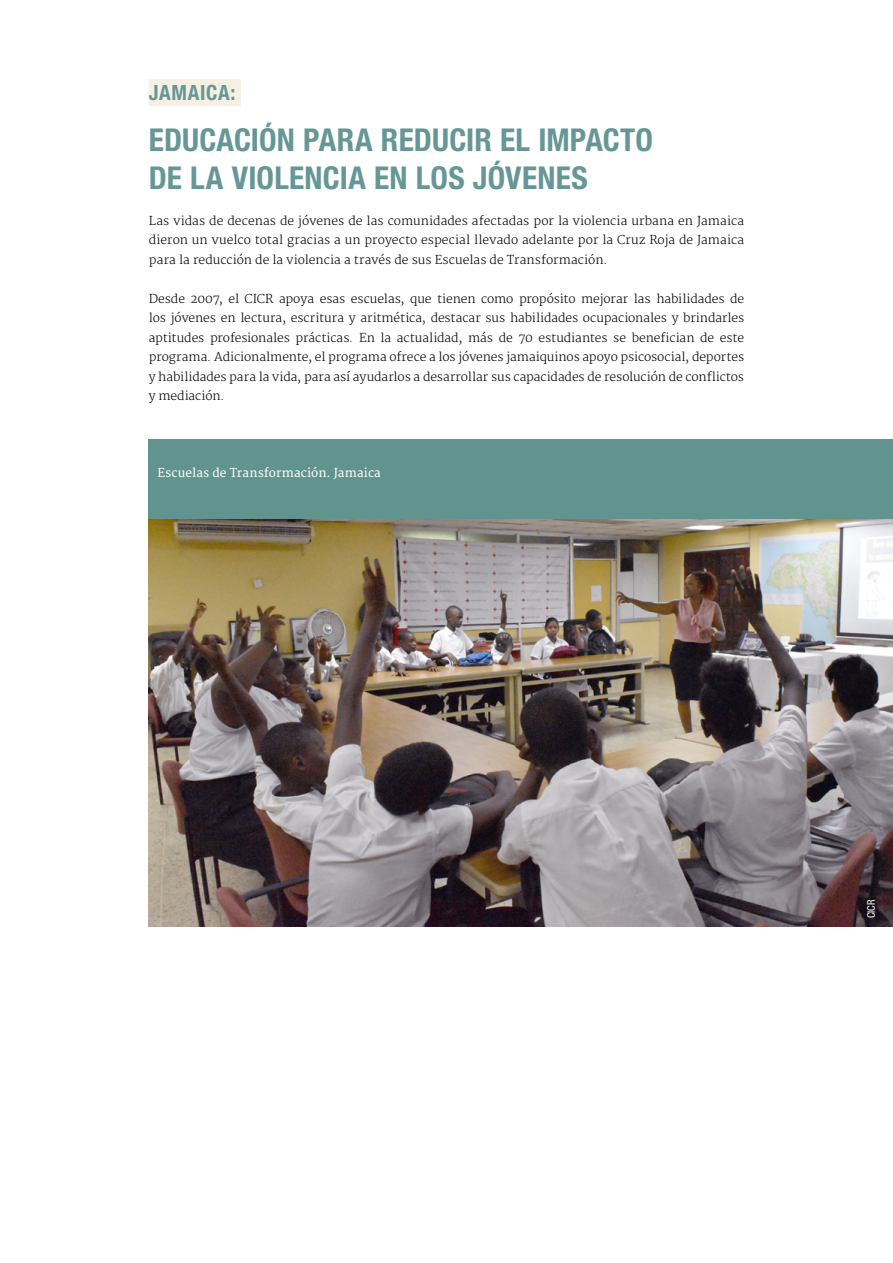
<style>
.page{position:relative;width:893px;height:1263px;background:#fff}
.page>*{position:absolute;margin:0;border:0;box-sizing:border-box;transform-origin:0 0}
.t1{font:700 condensed 31.5px/37.5px "Helvetica Neue LT Std";letter-spacing:.005em;color:#669796}
.t2{font:700 condensed 21px "Helvetica Neue LT Std";letter-spacing:.03em;color:#669796}
.t3{font:300 12px/19.5px "Merriweather";color:#000;text-align:justify}
.t4{font:12px "Merriweather";letter-spacing:.01em;color:#fff}
.t5{font:condensed 10.5px "Helvetica Neue LT Std";color:#fff}
</style>
<div class="page">
<img style="left:149px;top:519px;width:744px;height:408px">
<div style="left:149px;top:439px;width:744px;height:80px;background:#61948f"></div>
<div style="left:149px;top:79px;width:92px;height:27px;background:#f6efe3"></div>
<h2 class="t2" style="left:149px;top:80px;width:88px">JAMAICA:</h2>
<h1 class="t1" style="left:149px;top:121px;width:506px">EDUCACIÓN PARA REDUCIR EL IMPACTO<br>DE LA VIOLENCIA EN LOS JÓVENES</h1>
<p class="t3" style="left:149px;top:211px;width:597px">Las vidas de decenas de jóvenes de las comunidades afectadas por la violencia urbana en Jamaica dieron un vuelco total gracias a un proyecto especial llevado adelante por la Cruz Roja de Jamaica para la reducción de la violencia a través de sus Escuelas de Transformación.</p>
<p class="t3" style="left:149px;top:289px;width:597px">Desde 2007, el CICR apoya esas escuelas, que tienen como propósito mejorar las habilidades de los jóvenes en lectura, escritura y aritmética, destacar sus habilidades ocupacionales y brindarles aptitudes profesionales prácticas. En la actualidad, más de 70 estudiantes se benefician de este programa. Adicionalmente, el programa ofrece a los jóvenes jamaiquinos apoyo psicosocial, deportes y habilidades para la vida, para así ayudarlos a desarrollar sus capacidades de resolución de conflictos y mediación.</p>
<p class="t4" style="left:157px;top:466px;width:225px">Escuelas de Transformación. Jamaica</p>
<p class="t5" style="left:865px;top:918px;width:20px;rotate:-90deg">CICR</p>
</div>
